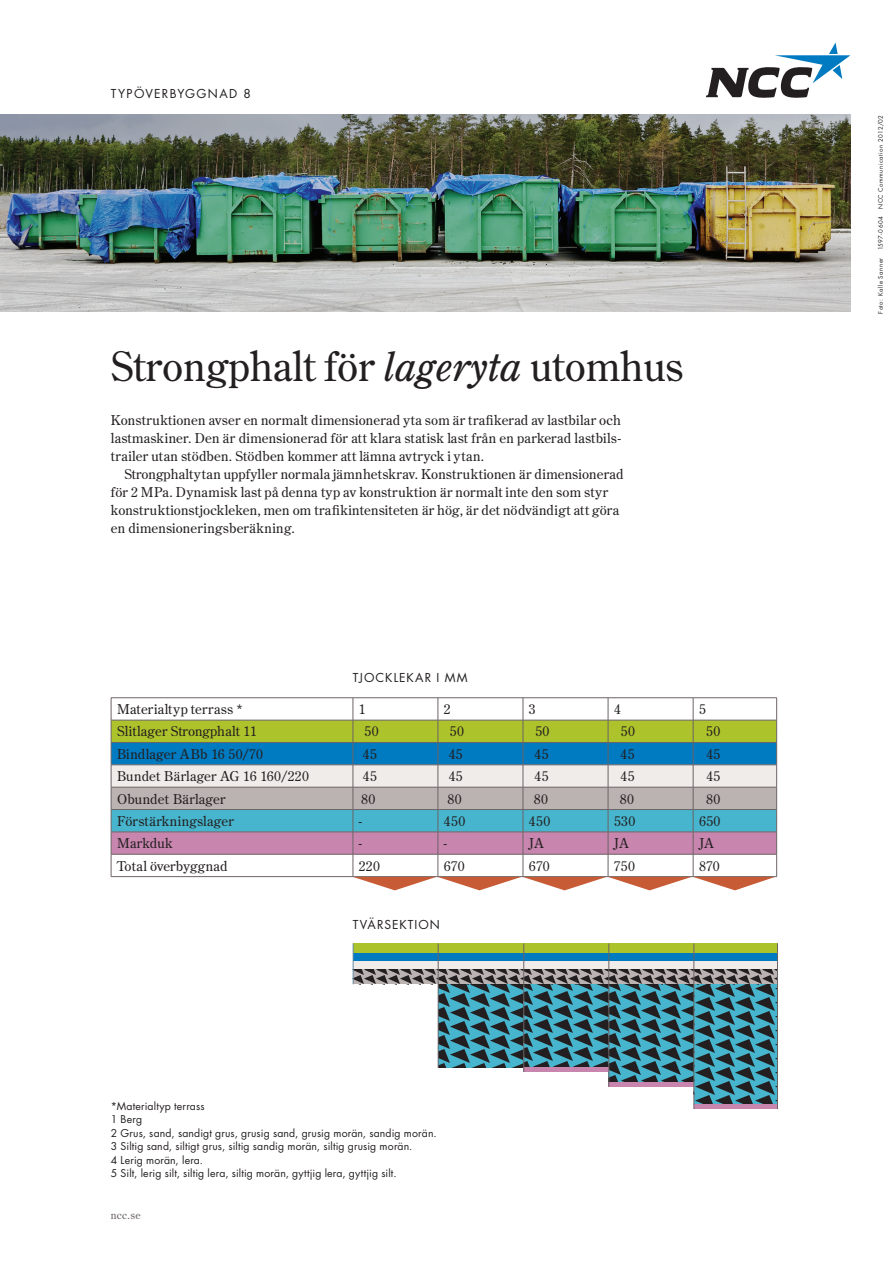
<style>
.page{position:relative;width:893px;height:1263px;background:#fff}
.page>*{position:absolute;margin:0;border:0;box-sizing:border-box;transform-origin:0 0}
.t1{font:40.5px "NCC Century";color:#231f20}
.t2{font:13.5px/18px "NCC Century";letter-spacing:.02em;color:#231f20;text-align:justify}
.t3{font:13.5px "NCC Century";color:#231f20}
.t4{font:12px "NCC Futura";letter-spacing:.1em;color:#231f20}
.t5{font:10.5px/13.5px "NCC Futura";letter-spacing:.015em;color:#231f20}
.t6{font:10.5px "NCC Century";color:#6c6365}
.t7{font:6px "NCC Futura";letter-spacing:.085em;color:#231f20}
.s1{font-style:italic}
</style>
<div class="page">
<img style="left:0;top:115px;width:850px;height:197px">
<svg style="left:706px;top:43px;width:144px;height:55px"></svg>
<svg style="left:439px;top:984px;width:84px;height:84px;background:#367583"></svg>
<svg style="left:610px;top:984px;width:84px;height:98px;background:#377583"></svg>
<svg style="left:695px;top:984px;width:82px;height:121px;background:#387685"></svg>
<svg style="left:524px;top:984px;width:85px;height:84px;background:#397483"></svg>
<hr style="left:524px;top:1068px;width:85px;height:4px;background:#c886af">
<div style="left:609px;top:1082px;width:85px;height:5px;background:#c886af"></div>
<hr style="left:694px;top:1105px;width:83px;height:4px;background:#c886af">
<div style="left:353px;top:953px;width:424px;height:8px;background:#007ac0"></div>
<div style="left:353px;top:961px;width:424px;height:8px;background:#f0ece9"></div>
<svg style="left:354px;top:969px;width:255px;height:15px;background:#797372"></svg>
<div style="left:353px;top:943px;width:424px;height:10px;background:#acc32b"></div>
<hr style="left:438px;top:943px;width:1px;height:125px;background:#6c6365">
<hr style="left:523px;top:943px;width:1px;height:129px;background:#6c6365">
<hr style="left:353px;top:943px;width:1px;height:41px;background:#648ba4">
<svg style="left:610px;top:969px;width:167px;height:15px;background:#797372"></svg>
<hr style="left:777px;top:943px;width:1px;height:166px;background:#6c6365">
<hr style="left:609px;top:943px;width:1px;height:144px;background:#6c6365">
<hr style="left:694px;top:943px;width:1px;height:166px;background:#6c6365">
<hr style="left:111px;top:697px;width:242px;height:1px;background:#6c6365">
<hr style="left:353px;top:697px;width:85px;height:1px;background:#6c6365">
<hr style="left:438px;top:697px;width:85px;height:1px;background:#6c6365">
<hr style="left:523px;top:697px;width:85px;height:1px;background:#6c6365">
<hr style="left:608px;top:697px;width:85px;height:1px;background:#6c6365">
<hr style="left:693px;top:697px;width:84px;height:1px;background:#6c6365">
<svg style="left:111px;top:698px;width:666px;height:192px"></svg>
<p class="t4" style="left:111px;top:85px;width:141px">TYPÖVERBYGGNAD 8</p>
<h1 class="t1" style="left:111px;top:341px;width:574px">Strongphalt för <span class="s1">lageryta</span> utomhus</h1>
<p class="t2" style="left:111px;top:411px;width:512px">Konstruktionen avser en normalt dimensionerad yta som är trafikerad av lastbilar och lastmaskiner. Den är dimensionerad för att klara statisk last från en parkerad lastbils&shy;trailer utan stödben. Stödben kommer att lämna avtryck i ytan.</p>
<p class="t2" style="left:111px;top:465px;width:514px;text-align:left;text-indent:14px">Strongphaltytan uppfyller normala jämnhetskrav. Konstruktionen är dimensionerad för 2 MPa. Dynamisk last på denna typ av konstruktion är normalt inte den som styr konstruktionstjockleken, men om trafikintensiteten är hög, är det nödvändigt att göra en dimensioneringsberäkning.</p>
<p class="t4" style="left:353px;top:669px;width:116px">TjocklEkAR i mm</p>
<p class="t2" style="left:117px;top:700px;width:127px">Materialtyp terrass *</p>
<p class="t2" style="left:359px;top:700px;width:8px">1</p>
<p class="t2" style="left:444px;top:700px;width:8px">2</p>
<p class="t2" style="left:529px;top:700px;width:8px">3</p>
<p class="t2" style="left:614px;top:700px;width:8px">4</p>
<p class="t2" style="left:699px;top:700px;width:8px">5</p>
<p class="t3" style="left:117px;top:723px;width:141px">Slitlager Strongphalt 11</p>
<p class="t2" style="left:364px;top:723px;width:15px">50</p>
<p class="t2" style="left:450px;top:723px;width:15px">50</p>
<p class="t2" style="left:535px;top:723px;width:15px">50</p>
<p class="t2" style="left:621px;top:723px;width:15px">50</p>
<p class="t2" style="left:706px;top:723px;width:15px">50</p>
<p class="t2" style="left:117px;top:745px;width:147px">Bindlager A Bb 16 50/70</p>
<p class="t2" style="left:363px;top:745px;width:15px">45</p>
<p class="t2" style="left:449px;top:745px;width:15px">45</p>
<p class="t2" style="left:535px;top:745px;width:15px">45</p>
<p class="t2" style="left:620px;top:745px;width:15px">45</p>
<p class="t2" style="left:706px;top:745px;width:15px">45</p>
<p class="t2" style="left:117px;top:767px;width:193px">Bundet Bärlager AG 16 160/220</p>
<p class="t2" style="left:363px;top:767px;width:15px">45</p>
<p class="t2" style="left:449px;top:767px;width:15px">45</p>
<p class="t2" style="left:535px;top:767px;width:15px">45</p>
<p class="t2" style="left:620px;top:767px;width:15px">45</p>
<p class="t2" style="left:706px;top:767px;width:15px">45</p>
<p class="t2" style="left:117px;top:790px;width:110px">Obundet Bärlager</p>
<p class="t2" style="left:361px;top:790px;width:16px">80</p>
<p class="t2" style="left:447px;top:790px;width:16px">80</p>
<p class="t2" style="left:534px;top:790px;width:16px">80</p>
<p class="t2" style="left:620px;top:790px;width:16px">80</p>
<p class="t2" style="left:706px;top:790px;width:16px">80</p>
<p class="t2" style="left:117px;top:812px;width:118px">Förstärkningslager</p>
<p class="t2" style="left:359px;top:812px;width:5px">-</p>
<p class="t2" style="left:444px;top:812px;width:23px">450</p>
<p class="t2" style="left:529px;top:812px;width:23px">450</p>
<p class="t2" style="left:614px;top:812px;width:23px">530</p>
<p class="t2" style="left:699px;top:812px;width:23px">650</p>
<p class="t2" style="left:117px;top:835px;width:57px">Markduk</p>
<p class="t2" style="left:359px;top:835px;width:5px">-</p>
<p class="t2" style="left:444px;top:835px;width:5px">-</p>
<p class="t2" style="left:529px;top:835px;width:16px">JA</p>
<p class="t2" style="left:614px;top:835px;width:16px">JA</p>
<p class="t2" style="left:699px;top:835px;width:16px">JA</p>
<p class="t3" style="left:117px;top:857px;width:112px">Total överbyggnad</p>
<p class="t2" style="left:359px;top:857px;width:23px">220</p>
<p class="t2" style="left:444px;top:857px;width:22px">670</p>
<p class="t2" style="left:529px;top:857px;width:22px">670</p>
<p class="t2" style="left:614px;top:857px;width:22px">750</p>
<p class="t2" style="left:699px;top:857px;width:22px">870</p>
<p class="t4" style="left:353px;top:917px;width:85px">Tvärsektion</p>
<p class="t5" style="left:111px;top:1099px;width:327px">*Materialtyp terrass<br>1 Berg<br>2 Grus, sand, sandigt grus, grusig sand, grusig morän, sandig morän.<br>3 Siltig sand, siltigt grus, siltig sandig morän, siltig grusig morän.<br>4 Lerig morän, lera.<br>5 Silt, lerig silt, siltig lera, siltig morän, gyttjig lera, gyttjig silt.</p>
<p class="t6" style="left:111px;top:1208px;width:31px">ncc.se</p>
<p class="t7" style="left:877px;top:314px;width:200px;rotate:-90deg">Foto: Kalle Sanner 1597-0604 NCC Communication 2012/02</p>
</div>
